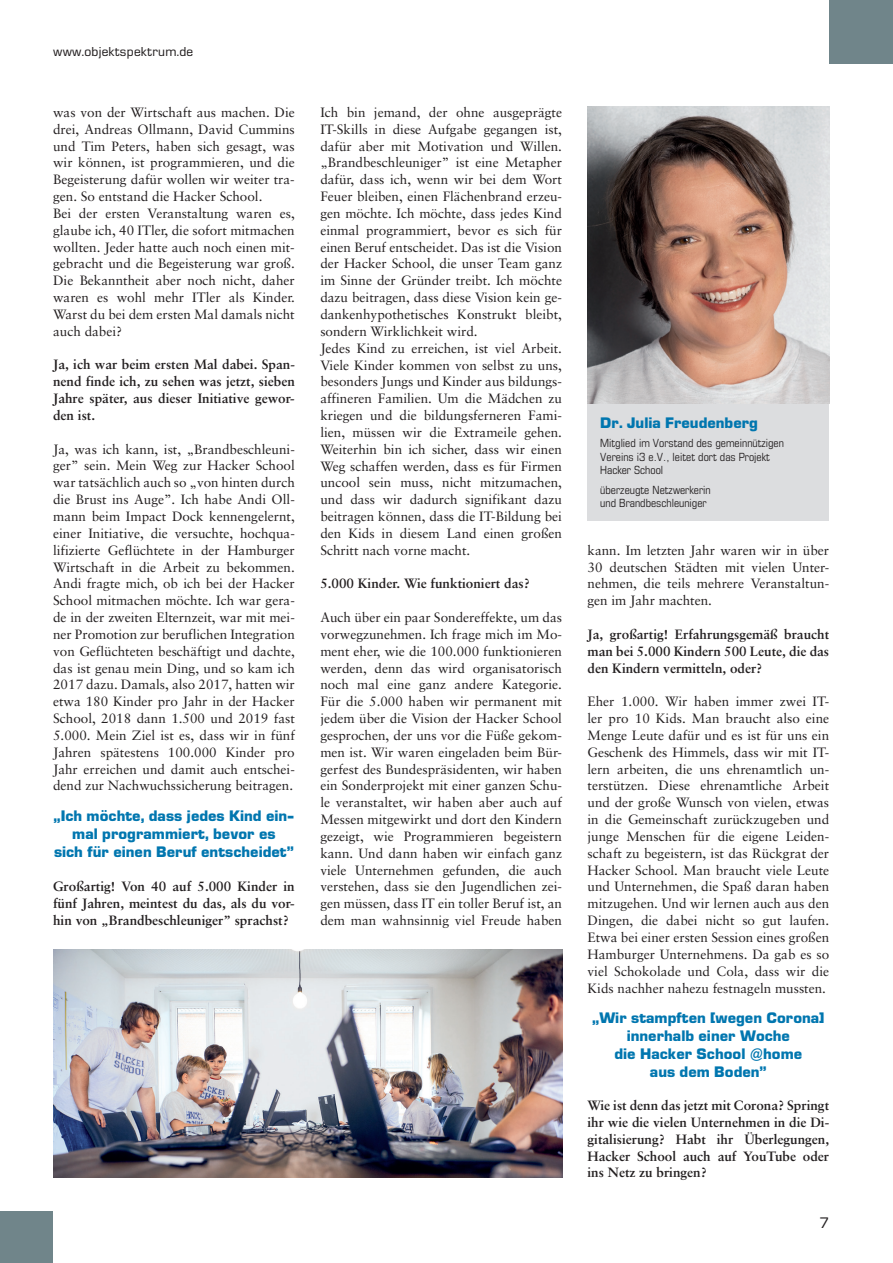
<style>
.page{position:relative;width:893px;height:1263px;background:#fff}
.page>*{position:absolute;margin:0;border:0;box-sizing:border-box;transform-origin:0 0}
.t1{font:700 15px/18px "Eurostile BQ";color:#0076af;text-align:center}
.t2{font:15px "Eurostile BQ";color:#231f20}
.t3{font:13.5px/16.8px "Sabon";color:#231f20;text-align:justify}
.t4{font:700 13.5px/16.8px "Sabon";color:#231f20;text-align:justify}
.t5{font:12.75px "Eurostile BQ";letter-spacing:.02em;color:#231f20}
.t6{font:condensed 11.25px/13.5px "Eurostile";color:#231f20}
</style>
<div class="page">
<div style="left:829px;top:0;width:64px;height:64px;background:#70858a"></div>
<hr style="left:0;top:0;width:1px;height:64px;background:#70858a">
<div style="left:0;top:1211px;width:53px;height:52px;background:#70858a"></div>
<div style="left:587px;top:403px;width:242px;height:118px;background:#dcdddf"></div>
<img style="left:587px;top:106px;width:242px;height:297px">
<img style="left:53px;top:949px;width:509px;height:228px">
<p class="t5" style="left:53px;top:44px;width:142px">www.objektspektrum.de</p>
<p class="t3" style="left:53px;top:104px;width:243px;text-align:left">was von der Wirtschaft aus machen. Die drei, Andreas Ollmann, David Cummins und Tim Peters, haben sich gesagt, was wir können, ist programmieren, und die Begeisterung dafür wollen wir weiter tra&shy;gen. So entstand die Hacker School.<br>Bei der ersten Veranstaltung waren es, glaube ich, 40 ITler, die sofort mitmachen wollten. Jeder hatte auch noch einen mit&shy;gebracht und die Begeisterung war groß.<br>Die Bekanntheit aber noch nicht, daher waren es wohl mehr ITler als Kinder.<br>Warst du bei dem ersten Mal damals nicht auch dabei?</p>
<p class="t4" style="left:53px;top:356px;width:243px">Ja, ich war beim ersten Mal dabei. Span&shy;nend finde ich, zu sehen was jetzt, sieben Jahre später, aus dieser Initiative gewor&shy;den ist.</p>
<p class="t3" style="left:53px;top:440px;width:243px">Ja, was ich kann, ist, „Brandbeschleuni&shy;ger” sein. Mein Weg zur Hacker School war tatsächlich auch so „von hinten durch die Brust ins Auge”. Ich habe Andi Oll&shy;mann beim Impact Dock kennengelernt, einer Initiative, die versuchte, hochqua&shy;lifizierte Geflüchtete in der Hamburger Wirtschaft in die Arbeit zu bekommen.<br>Andi fragte mich, ob ich bei der Hacker School mitmachen möchte. Ich war gera&shy;de in der zweiten Elternzeit, war mit mei&shy;ner Promotion zur beruflichen Integration von Geflüchteten beschäftigt und dachte, das ist genau mein Ding, und so kam ich 2017 dazu. Damals, also 2017, hatten wir etwa 180 Kinder pro Jahr in der Hacker School, 2018 dann 1.500 und 2019 fast 5.000. Mein Ziel ist es, dass wir in fünf Jahren spätestens 100.000 Kinder pro Jahr erreichen und damit auch entschei&shy;dend zur Nachwuchssicherung beitragen.</p>
<p class="t1" style="left:54px;top:807px;width:242px">„Ich möchte, dass jedes Kind ein&shy;mal programmiert, bevor es<br>sich für einen Beruf entscheidet”</p>
<p class="t4" style="left:53px;top:878px;width:243px">Großartig! Von 40 auf 5.000 Kinder in fünf Jahren, meintest du das, als du vor&shy;hin von „Brandbeschleuniger” sprachst?</p>
<p class="t3" style="left:320px;top:104px;width:243px;text-align:left">Ich bin jemand, der ohne ausgeprägte IT-Skills in diese Aufgabe gegangen ist, dafür aber mit Motivation und Willen. „Brandbeschleuniger” ist eine Metapher dafür, dass ich, wenn wir bei dem Wort Feuer bleiben, einen Flächenbrand erzeu&shy;gen möchte. Ich möchte, dass jedes Kind einmal programmiert, bevor es sich für einen Beruf entscheidet. Das ist die Vision der Hacker School, die unser Team ganz im Sinne der Gründer treibt. Ich möchte dazu beitragen, dass diese Vision kein ge&shy;dankenhypothetisches Konstrukt bleibt, sondern Wirklichkeit wird.<br>Jedes Kind zu erreichen, ist viel Arbeit.<br>Viele Kinder kommen von selbst zu uns, besonders Jungs und Kinder aus bildungs&shy;affineren Familien. Um die Mädchen zu kriegen und die bildungsferneren Fami&shy;lien, müssen wir die Extrameile gehen.<br>Weiterhin bin ich sicher, dass wir einen Weg schaffen werden, dass es für Firmen uncool sein muss, nicht mitzumachen, und dass wir dadurch signifikant dazu beitragen können, dass die IT-Bildung bei den Kids in diesem Land einen großen Schritt nach vorne macht.</p>
<p class="t4" style="left:320px;top:575px;width:211px">5.000 Kinder. Wie funktioniert das?</p>
<p class="t3" style="left:320px;top:609px;width:243px">Auch über ein paar Sondereffekte, um das vorwegzunehmen. Ich frage mich im Mo&shy;ment eher, wie die 100.000 funktionieren werden, denn das wird organisatorisch noch mal eine ganz andere Kategorie.<br>Für die 5.000 haben wir permanent mit jedem über die Vision der Hacker School gesprochen, der uns vor die Füße gekom&shy;men ist. Wir waren eingeladen beim Bür&shy;gerfest des Bundespräsidenten, wir haben ein Sonderprojekt mit einer ganzen Schu&shy;le veranstaltet, wir haben aber auch auf Messen mitgewirkt und dort den Kindern gezeigt, wie Programmieren begeistern kann. Und dann haben wir einfach ganz viele Unternehmen gefunden, die auch verstehen, dass sie den Jugendlichen zei&shy;gen müssen, dass IT ein toller Beruf ist, an dem man wahnsinnig viel Freude haben</p>
<p class="t1" style="left:600px;top:414px;width:159px">Dr. Julia Freudenberg</p>
<p class="t6" style="left:600px;top:436px;width:185px">Mitglied im Vorstand des gemeinnützigen<br>Vereins i3 e.V., leitet dort das Projekt<br>Hacker School</p>
<p class="t6" style="left:600px;top:483px;width:112px">überzeugte Netzwerkerin und Brandbeschleuniger</p>
<p class="t3" style="left:587px;top:541px;width:243px">kann. Im letzten Jahr waren wir in über 30 deutschen Städten mit vielen Unter&shy;nehmen, die teils mehrere Veranstaltun&shy;gen im Jahr machten.</p>
<p class="t4" style="left:587px;top:625px;width:243px">Ja, großartig! Erfahrungsgemäß braucht man bei 5.000 Kindern 500 Leute, die das den Kindern vermitteln, oder?</p>
<p class="t3" style="left:587px;top:693px;width:243px">Eher 1.000. Wir haben immer zwei IT&shy;ler pro 10 Kids. Man braucht also eine Menge Leute dafür und es ist für uns ein Geschenk des Himmels, dass wir mit IT&shy;lern arbeiten, die uns ehrenamtlich un&shy;terstützen. Diese ehrenamtliche Arbeit und der große Wunsch von vielen, etwas in die Gemeinschaft zurückzugeben und junge Menschen für die eigene Leiden&shy;schaft zu begeistern, ist das Rückgrat der Hacker School. Man braucht viele Leute und Unternehmen, die Spaß daran haben mitzugehen. Und wir lernen auch aus den Dingen, die dabei nicht so gut laufen.<br>Etwa bei einer ersten Session eines großen Hamburger Unternehmens. Da gab es so viel Schokolade und Cola, dass wir die Kids nachher nahezu festnageln mussten.</p>
<p class="t1" style="left:592px;top:1009px;width:234px">„Wir stampften [wegen Corona] innerhalb einer Woche<br>die Hacker School @home<br>aus dem Boden”</p>
<p class="t4" style="left:587px;top:1097px;width:243px">Wie ist denn das jetzt mit Corona? Springt ihr wie die vielen Unternehmen in die Di&shy;gitalisierung? Habt ihr Überlegungen, Hacker School auch auf YouTube oder ins Netz zu bringen?</p>
<p class="t2" style="left:819px;top:1214px;width:11px">7</p>
</div>
